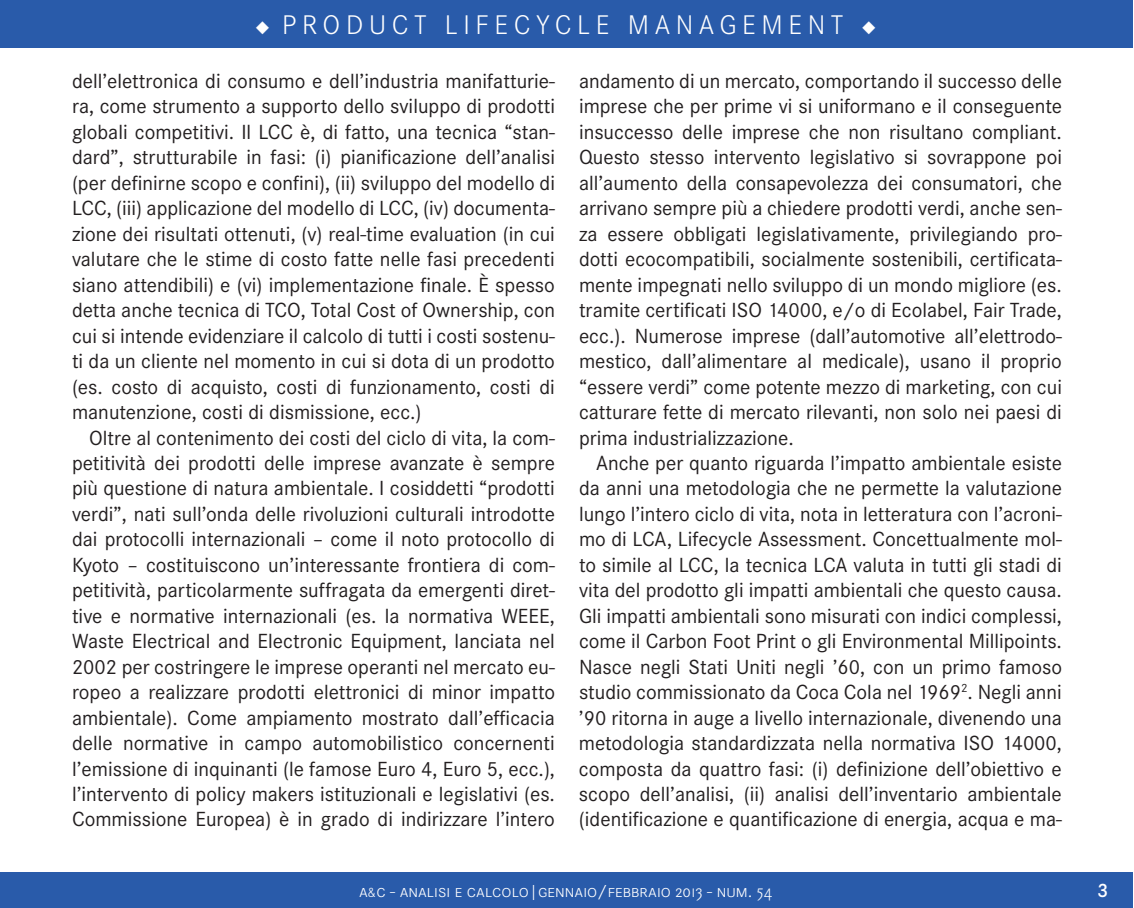
<style>
.page{position:relative;width:1134px;height:908px;background:#fff}
.page>*{position:absolute;margin:0;border:0;box-sizing:border-box;transform-origin:0 0}
.t1{font:300 28px "Corporate SSC";letter-spacing:.2em;color:#fff}
.t2{font:21.2px/25.4px "Corporate S";color:#231f20;text-align:justify}
.t3{font:600 20px "Corporate S";color:#fff}
.t4{font:300 18px "Corporate SSC";color:#fff}
.s1{font-size:14px}
</style>
<div class="page">
<div style="left:0;top:872px;width:1133px;height:35px;background:#295baa"></div>
<div style="left:0;top:0;width:1133px;height:48px;background:#295baa"></div>
<h1 class="t1" style="left:256px;top:9px;width:622px">◆ PRODUCT LIFECYCLE MANAGEMENT ◆</h1>
<p class="t2" style="left:72px;top:68px;width:484px">dell’elettronica di consumo e dell’industria manifatturie&shy;ra, come strumento a supporto dello sviluppo di prodotti globali competitivi. Il LCC è, di fatto, una tecnica “stan&shy;dard”, strutturabile in fasi: (i) pianificazione dell’analisi (per definirne scopo e confini), (ii) sviluppo del modello di LCC, (iii) applicazione del modello di LCC, (iv) documenta&shy;zione dei risultati ottenuti, (v) real-time evaluation (in cui valutare che le stime di costo fatte nelle fasi precedenti siano attendibili) e (vi) implementazione finale. È spesso detta anche tecnica di TCO, Total Cost of Ownership, con cui si intende evidenziare il calcolo di tutti i costi sostenu&shy;ti da un cliente nel momento in cui si dota di un prodotto (es. costo di acquisto, costi di funzionamento, costi di manutenzione, costi di dismissione, ecc.)</p>
<p class="t2" style="left:72px;top:424px;width:484px;text-indent:17px">Oltre al contenimento dei costi del ciclo di vita, la com&shy;petitività dei prodotti delle imprese avanzate è sempre più questione di natura ambientale. I cosiddetti “prodotti verdi”, nati sull’onda delle rivoluzioni culturali introdotte dai protocolli internazionali – come il noto protocollo di Kyoto – costituiscono un’interessante frontiera di com&shy;petitività, particolarmente suffragata da emergenti diret&shy;tive e normative internazionali (es. la normativa WEEE, Waste Electrical and Electronic Equipment, lanciata nel 2002 per costringere le imprese operanti nel mercato eu&shy;ropeo a realizzare prodotti elettronici di minor impatto ambientale). Come ampiamento mostrato dall’efficacia delle normative in campo automobilistico concernenti l’emissione di inquinanti (le famose Euro 4, Euro 5, ecc.), l’intervento di policy makers istituzionali e legislativi (es.<br>Commissione Europea) è in grado di indirizzare l’intero</p>
<p class="t2" style="left:579px;top:68px;width:484px">andamento di un mercato, comportando il successo delle imprese che per prime vi si uniformano e il conseguente insuccesso delle imprese che non risultano compliant.<br>Questo stesso intervento legislativo si sovrappone poi all’aumento della consapevolezza dei consumatori, che arrivano sempre più a chiedere prodotti verdi, anche sen&shy;za essere obbligati legislativamente, privilegiando pro&shy;dotti ecocompatibili, socialmente sostenibili, certificata&shy;mente impegnati nello sviluppo di un mondo migliore (es. tramite certificati ISO 14000, e/o di Ecolabel, Fair Trade, ecc.). Numerose imprese (dall’automotive all’elettrodo&shy;mestico, dall’alimentare al medicale), usano il proprio “essere verdi” come potente mezzo di marketing, con cui catturare fette di mercato rilevanti, non solo nei paesi di prima industrializzazione.</p>
<p class="t2" style="left:579px;top:450px;width:485px;text-indent:17px">Anche per quanto riguarda l’impatto ambientale esiste da anni una metodologia che ne permette la valutazione lungo l’intero ciclo di vita, nota in letteratura con l’acroni&shy;mo di LCA, Lifecycle Assessment. Concettualmente mol&shy;to simile al LCC, la tecnica LCA valuta in tutti gli stadi di vita del prodotto gli impatti ambientali che questo causa.<br>Gli impatti ambientali sono misurati con indici complessi, come il Carbon Foot Print o gli Environmental Millipoints.<br>Nasce negli Stati Uniti negli ’60, con un primo famoso studio commissionato da Coca Cola nel 1969<sup>2</sup>. Negli anni ’90 ritorna in auge a livello internazionale, divenendo una metodologia standardizzata nella normativa ISO 14000, composta da quattro fasi: (i) definizione dell’obiettivo e scopo dell’analisi, (ii) analisi dell’inventario ambientale (identificazione e quantificazione di energia, acqua e ma-</p>
<p class="t4" style="left:359px;top:880px;width:415px">a<span class="s1">&amp;</span>c - analisi e calcolo|gennaio/febbraio 2013 - num. 54</p>
<p class="t3" style="left:1097px;top:878px;width:13px">3</p>
</div>
